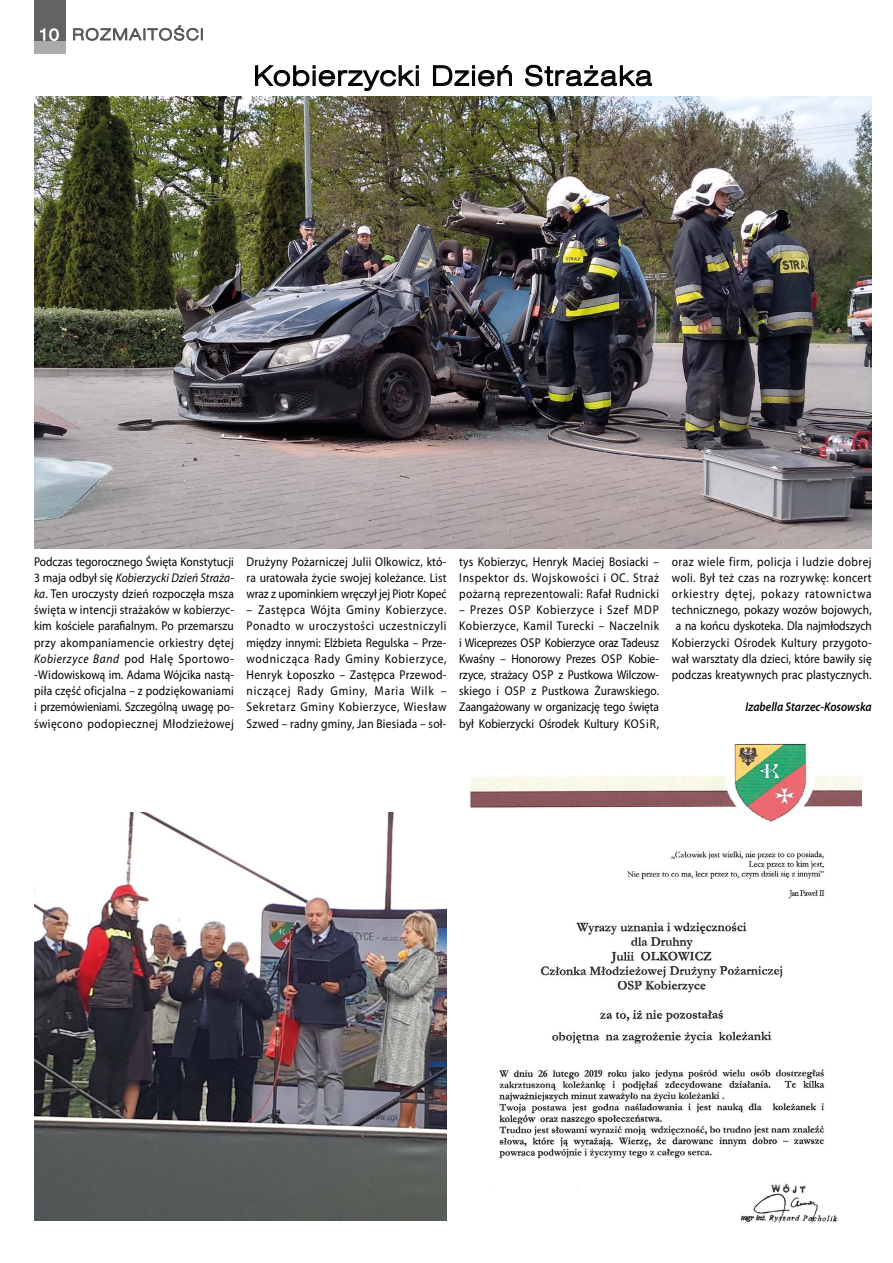
<style>
.page{position:relative;width:893px;height:1263px;background:#fff}
.page>*{position:absolute;margin:0;border:0;box-sizing:border-box;transform-origin:0 0}
.t1{font:27px "Swis 721 Lt Ex EU";letter-spacing:.04em;color:#000}
.t2{font:15.75px "Swis 721 Lt Ex EU";letter-spacing:.075em;color:#575756}
.t3{font:12.75px/16.2px "Myriad Pro";letter-spacing:.02em;color:#000;text-align:justify;scale:.9 1}
.t4{font:italic 600 12.75px "Myriad Pro";color:#000;scale:.9 1}
.s1{color:#fff}
.s2{font-style:italic}
</style>
<div class="page">
<svg style="left:255px;top:65px;width:164px;height:27px"></svg>
<div style="left:416px;top:70px;width:3px;height:16px;border:1px solid #000"></div>
<svg style="left:433px;top:65px;width:79px;height:22px"></svg>
<svg style="left:525px;top:64px;width:128px;height:23px"></svg>
<img style="left:34px;top:97px;width:838px;height:452px">
<img style="left:34px;top:812px;width:412px;height:408px">
<img style="left:470px;top:743px;width:392px;height:480px">
<svg style="left:73px;top:25px;width:130px;height:16px"></svg>
<div style="left:34px;top:0;width:32px;height:40px;background:#646363"></div>
<div style="left:34px;top:40px;width:32px;height:13px;background:#ababaa"></div>
<svg style="left:40px;top:28px;width:19px;height:13px"></svg>
<p class="t2" style="left:39px;top:25px;width:167px"><span class="s1">10</span> ROZMAITOŚCI</p>
<h1 class="t1" style="left:253px;top:60px;width:401px">Kobierzycki Dzień Strażaka</h1>
<p class="t3" style="left:34px;top:553px;width:224px">Podczas tegorocznego Święta Konstytucji 3 maja odbył się <span class="s2">Kobierzycki Dzień Straża&shy;ka</span>. Ten uroczysty dzień rozpoczęła msza święta w intencji strażaków w kobierzyc&shy;kim kościele parafialnym. Po przemarszu przy akompaniamencie orkiestry dętej <span class="s2">Kobierzyce Band</span> pod Halę Sportowo--Widowiskową im. Adama Wójcika nastą&shy;piła część oficjalna – z podziękowaniami i przemówieniami. Szczególną uwagę po&shy;święcono podopiecznej Młodzieżowej</p>
<p class="t3" style="left:247px;top:553px;width:224px">Drużyny Pożarniczej Julii Olkowicz, któ&shy;ra uratowała życie swojej koleżance. List wraz z upominkiem wręczył jej Piotr Kopeć</p>
<p class="t3" style="left:247px;top:602px;width:224px">– Zastępca Wójta Gminy Kobierzyce.<br>Ponadto w uroczystości uczestniczyli między innymi: Elżbieta Regulska – Prze&shy;wodnicząca Rady Gminy Kobierzyce, Henryk Łoposzko – Zastępca Przewod&shy;niczącej Rady Gminy, Maria Wilk – Sekretarz Gminy Kobierzyce, Wiesław Szwed – radny gminy, Jan Biesiada – soł-</p>
<p class="t3" style="left:459px;top:553px;width:224px">tys Kobierzyc, Henryk Maciej Bosiacki – Inspektor ds. Wojskowości i OC. Straż pożarną reprezentowali: Rafał Rudnicki</p>
<p class="t3" style="left:459px;top:602px;width:224px">– Prezes OSP Kobierzyce i Szef MDP Kobierzyce, Kamil Turecki – Naczelnik i Wiceprezes OSP Kobierzyce oraz Tadeusz Kwaśny – Honorowy Prezes OSP Kobie&shy;rzyce, strażacy OSP z Pustkowa Wilczow&shy;skiego i OSP z Pustkowa Żurawskiego.<br>Zaangażowany w organizację tego święta był Kobierzycki Ośrodek Kultury KOSiR,</p>
<p class="t3" style="left:672px;top:553px;width:224px;text-align:center">oraz wiele firm, policja i ludzie dobrej woli. Był też czas na rozrywkę: koncert orkiestry dętej, pokazy ratownictwa technicznego, pokazy wozów bojowych, a na końcu dyskoteka. Dla najmłodszych Kobierzycki Ośrodek Kultury przygoto&shy;wał warsztaty dla dzieci, które bawiły się podczas kreatywnych prac plastycznych.</p>
<p class="t4" style="left:745px;top:699px;width:142px">Izabella Starzec-Kosowska</p>
</div>
